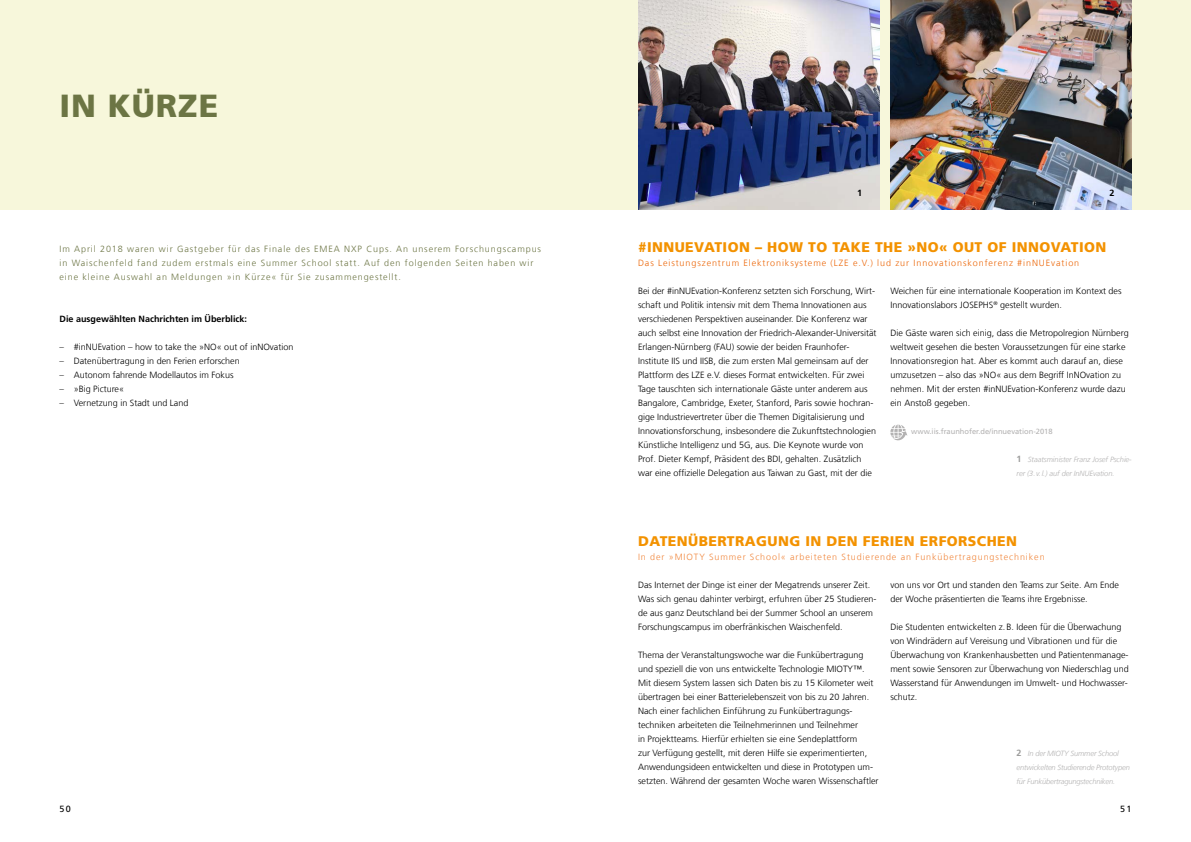
<style>
.page{position:relative;width:1191px;height:842px;background:#fff}
.page>*{position:absolute;margin:0;border:0;box-sizing:border-box;transform-origin:0 0}
.t1{font:900 32px "Frutiger LT Com";letter-spacing:.03em;color:#6c7544}
.t2{font:900 14px "Frutiger LT Com";letter-spacing:.03em;color:#f39200}
.t3{font:300 9px/14px "Frutiger LT Com";color:#000}
.t4{font:300 9px/14px "Frutiger LT Com";letter-spacing:.1em;color:#6c7544}
.t5{font:300 9px "Frutiger LT Com";letter-spacing:.1em;color:#ec6608}
.t6{font:300 9px "Frutiger LT Com";letter-spacing:.1em;color:#f1873d}
.t7{font:700 9px "Frutiger LT Com";color:#000}
.t8{font:9px "Frutiger LT Com";color:#000}
.t9{font:italic 300 7.5px/14px "Frutiger LT Com";letter-spacing:-.02em;color:#b3b2b2}
.t10{font:7.5px "Frutiger LT Com";color:#b3b2b2}
.s1{font-weight:700;font-style:normal;font-size:9px;color:#9d9d9c}
</style>
<div class="page">
<div style="left:0;top:0;width:1191px;height:210px;background:#f7f7db"></div>
<svg style="left:890px;top:424px;width:17px;height:17px"></svg>
<img style="left:638px;top:0;width:241px;height:210px">
<img style="left:890px;top:0;width:241px;height:210px">
<h1 class="t1" style="left:60px;top:87px;width:160px">IN KÜRZE</h1>
<p class="t4" style="left:60px;top:242px;width:483px">Im April 2018 waren wir Gastgeber für das Finale des EMEA NXP Cups. An unserem Forschungscampus in Waischenfeld fand zudem erstmals eine Summer School statt. Auf den folgenden Seiten haben wir eine kleine Auswahl an Meldungen »in Kürze« für Sie zusammengestellt.</p>
<p class="t7" style="left:60px;top:313px;width:189px">Die ausgewählten Nachrichten im Überblick:</p>
<p class="t3" style="left:60px;top:340px;width:235px">– #inNUEvation – how to take the »NO« out of inNOvation</p>
<p class="t3" style="left:60px;top:354px;width:182px">– Datenübertragung in den Ferien erforschen</p>
<p class="t3" style="left:60px;top:368px;width:176px">– Autonom fahrende Modellautos im Fokus</p>
<p class="t3" style="left:60px;top:382px;width:66px">– »Big Picture«</p>
<p class="t3" style="left:60px;top:396px;width:130px">– Vernetzung in Stadt und Land</p>
<p class="t7" style="left:857px;top:188px;width:7px">1</p>
<p class="t7" style="left:1109px;top:188px;width:7px">2</p>
<h2 class="t2" style="left:638px;top:239px;width:470px">#INNUEVATION – HOW TO TAKE THE »NO« OUT OF INNOVATION</h2>
<p class="t5" style="left:638px;top:257px;width:443px">Das Leistungszentrum Elektroniksysteme (LZE e.V.) lud zur Innovationskonferenz #inNUEvation</p>
<p class="t3" style="left:638px;top:284px;width:240px">Bei der #inNUEvation-Konferenz setzten sich Forschung, Wirt&shy;schaft und Politik intensiv mit dem Thema Innovationen aus verschiedenen Perspektiven auseinander. Die Konferenz war auch selbst eine Innovation der Friedrich-Alexander-Universität Erlangen-Nürnberg (FAU) sowie der beiden Fraunhofer-Institute IIS und IISB, die zum ersten Mal gemeinsam auf der Plattform des LZE e.V. dieses Format entwickelten. Für zwei Tage tauschten sich internationale Gäste unter anderem aus Bangalore, Cambridge, Exeter, Stanford, Paris sowie hochran&shy;gige Industrievertreter über die Themen Digitalisierung und Innovationsforschung, insbesondere die Zukunftstechnologien Künstliche Intelligenz und 5G, aus. Die Keynote wurde von Prof. Dieter Kempf, Präsident des BDI, gehalten. Zusätzlich war eine offizielle Delegation aus Taiwan zu Gast, mit der die</p>
<p class="t3" style="left:890px;top:284px;width:233px">Weichen für eine internationale Kooperation im Kontext des<br>Innovationslabors JOSEPHS<sup>®</sup> gestellt wurden.</p>
<p class="t3" style="left:890px;top:326px;width:240px">Die Gäste waren sich einig, dass die Metropolregion Nürnberg weltweit gesehen die besten Voraussetzungen für eine starke Innovationsregion hat. Aber es kommt auch darauf an, diese umzusetzen – also das »NO« aus dem Begriff InNOvation zu nehmen. Mit der ersten #inNUEvation-Konferenz wurde dazu ein Anstoß gegeben.</p>
<p class="t10" style="left:911px;top:427px;width:143px">www.iis.fraunhofer.de/innuevation-2018</p>
<p class="t9" style="left:1016px;top:452px;width:117px"><span class="s1">1</span> Staatsminister Franz Josef Pschie&shy;rer (3.v.l.) auf der InNUEvation.</p>
<h2 class="t2" style="left:638px;top:533px;width:380px">DATENÜBERTRAGUNG IN DEN FERIEN ERFORSCHEN</h2>
<p class="t6" style="left:638px;top:551px;width:408px">In der »MIOTY Summer School« arbeiteten Studierende an Funkübertragungstechniken</p>
<p class="t3" style="left:638px;top:578px;width:240px">Das Internet der Dinge ist einer der Megatrends unserer Zeit.<br>Was sich genau dahinter verbirgt, erfuhren über 25 Studieren&shy;de aus ganz Deutschland bei der Summer School an unserem Forschungscampus im oberfränkischen Waischenfeld.</p>
<p class="t3" style="left:638px;top:648px;width:242px">Thema der Veranstaltungswoche war die Funkübertragung und speziell die von uns entwickelte Technologie MIOTY™.<br>Mit diesem System lassen sich Daten bis zu 15 Kilometer weit übertragen bei einer Batterielebenszeit von bis zu 20 Jahren.<br>Nach einer fachlichen Einführung zu Funkübertragungs&shy;techniken arbeiteten die Teilnehmerinnen und Teilnehmer<br>in Projektteams. Hierfür erhielten sie eine Sendeplattform<br>zur Verfügung gestellt, mit deren Hilfe sie experimentierten, Anwendungsideen entwickelten und diese in Prototypen um&shy;setzten. Während der gesamten Woche waren Wissenschaftler</p>
<p class="t3" style="left:890px;top:578px;width:230px">von uns vor Ort und standen den Teams zur Seite. Am Ende der Woche präsentierten die Teams ihre Ergebnisse.</p>
<p class="t3" style="left:890px;top:620px;width:240px">Die Studenten entwickelten z.B. Ideen für die Überwachung von Windrädern auf Vereisung und Vibrationen und für die Überwachung von Krankenhausbetten und Patientenmanage&shy;ment sowie Sensoren zur Überwachung von Niederschlag und Wasserstand für Anwendungen im Umwelt- und Hochwasser&shy;schutz.</p>
<p class="t9" style="left:1016px;top:746px;width:115px"><span class="s1">2</span> In der MIOTY Summer School entwickelten Studierende Prototypen für Funkübertragungstechniken.</p>
<p class="t8" style="left:60px;top:803px;width:13px">50</p>
<p class="t8" style="left:1120px;top:803px;width:13px">51</p>
</div>
